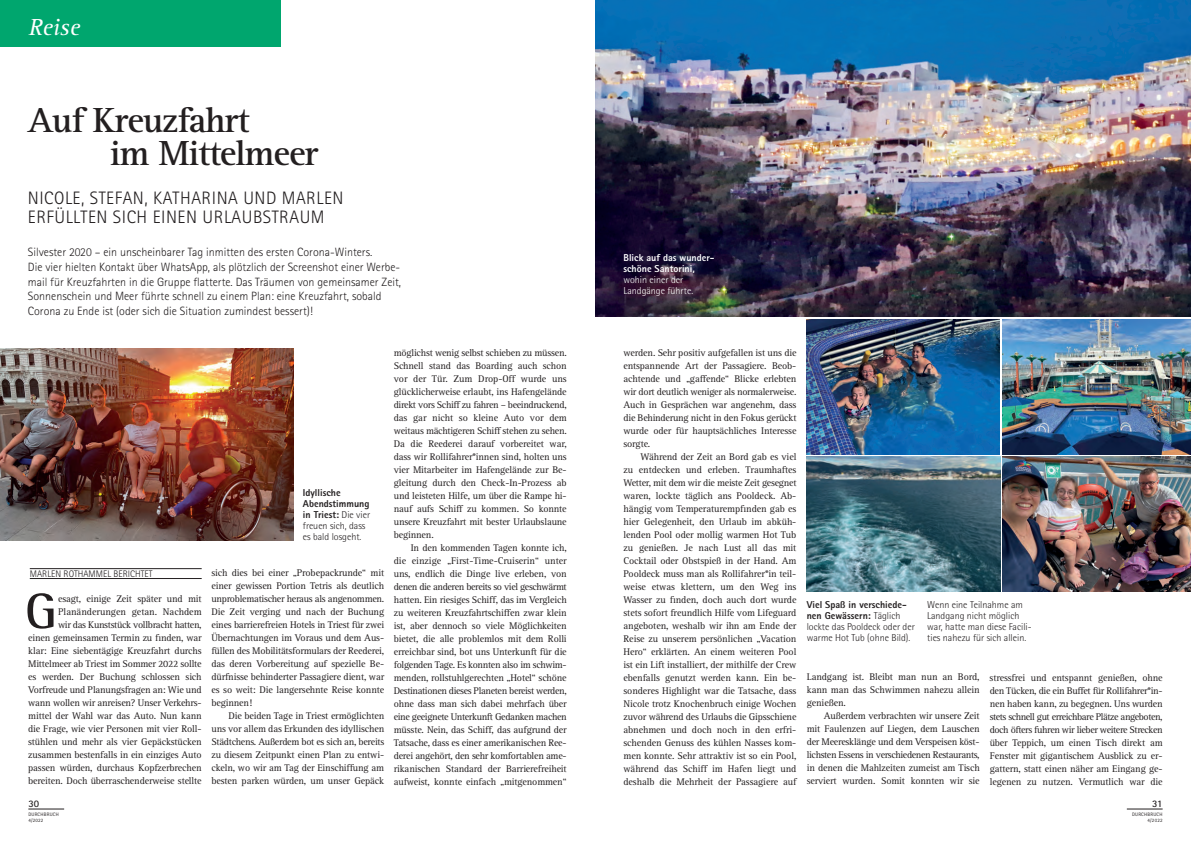
<style>
.page{position:relative;width:1191px;height:842px;background:#fff}
.page>*{position:absolute;margin:0;border:0;box-sizing:border-box;transform-origin:0 0}
.t1{font:700 51px "Rotis Semi Serif Std";color:#231f20}
.t2{font:700 36px "Rotis Serif Std";letter-spacing:-.03em;color:#231f20}
.t3{font:italic 24px "Rotis Serif Std";color:#fff}
.t4{font:300 18px/19.4px "Agfa Rotis Sans Serif";letter-spacing:.03em;color:#231f20}
.t5{font:300 12px/14.7px "Agfa Rotis Sans Serif";color:#231f20}
.t6{font:10px/13px "Rotis Serif Std";letter-spacing:-.015em;color:#231f20;text-align:justify}
.t7{font:300 10px/11px "Rotis Semi Sans Pro";color:#231f20}
.t8{font:800 10px/11px "Agfa Rotis Sans Serif";color:#fff}
.t9{font:700 10px "Agfa Rotis Sans Serif";color:#231f20}
.t10{font:300 9.5px "Agfa Rotis Sans Serif";letter-spacing:.005em;color:#231f20}
.t11{font:5px "Agfa Rotis Sans Serif";letter-spacing:.05em;color:#231f20}
.s1{font-family:"Agfa Rotis Sans Serif";font-weight:800}
.s2{font-family:"Rotis Semi Sans Pro";font-weight:300}
</style>
<div class="page">
<hr style="left:28px;top:809px;width:36px;height:1px;background:#231f20">
<div style="left:0;top:0;width:281px;height:46px;background:#00a66e"></div>
<hr style="left:1126px;top:809px;width:36px;height:1px;background:#231f20">
<img style="left:595px;top:0;width:596px;height:317px">
<hr style="left:30px;top:568px;width:172px;height:1px;background:#231f20">
<hr style="left:30px;top:578px;width:172px;height:1px;background:#231f20">
<img style="left:0;top:349px;width:293px;height:191px">
<img style="left:806px;top:319px;width:194px;height:135px">
<img style="left:1002px;top:319px;width:189px;height:135px">
<img style="left:806px;top:456px;width:194px;height:135px">
<img style="left:1002px;top:456px;width:189px;height:135px">
<p class="t3" style="left:28px;top:19px;width:53px">Reise</p>
<p class="t2" style="left:28px;top:107px;width:223px">Auf Kreuzfahrt</p>
<p class="t2" style="left:110px;top:140px;width:210px">im Mittelmeer</p>
<p class="t4" style="left:28px;top:190px;width:317px">NICOLE, STEFAN, KATHARINA UND MARLEN<br>ERFÜLLTEN SICH EINEN URLAUBSTRAUM</p>
<p class="t5" style="left:28px;top:246px;width:375px">Silvester 2020 – ein unscheinbarer Tag inmitten des ersten Corona-Winters.<br>Die vier hielten Kontakt über WhatsApp, als plötzlich der Screenshot einer Werbe&shy;mail für Kreuzfahrten in die Gruppe flatterte. Das Träumen von gemeinsamer Zeit, Sonnenschein und Meer führte schnell zu einem Plan: eine Kreuzfahrt, sobald Corona zu Ende ist (oder sich die Situation zumindest bessert)!</p>
<p class="t10" style="left:30px;top:570px;width:124px">MARLEN ROTHAMMEL BERICHTET</p>
<p class="t1" style="left:25px;top:592px;width:35px">G</p>
<p class="t6" style="left:28px;top:593px;width:175px;text-align:right">esagt, einige Zeit später und mit Planänderungen getan. Nachdem<br>wir das Kunststück vollbracht hatten,<br>einen gemeinsamen Termin zu finden, war klar: Eine siebentägige Kreuzfahrt durchs Mittelmeer ab Triest im Sommer 2022 sollte es werden. Der Buchung schlossen sich Vorfreude und Planungsfragen an: Wie und wann wollen wir anreisen? Unser Verkehrs&shy;mittel der Wahl war das Auto. Nun kann die Frage, wie vier Personen mit vier Roll&shy;stühlen und mehr als vier Gepäckstücken zusammen bestenfalls in ein einziges Auto passen würden, durchaus Kopfzerbrechen bereiten. Doch überraschenderweise stellte</p>
<p class="t9" style="left:28px;top:800px;width:12px">30</p>
<p class="t11" style="left:28px;top:812px;width:32px">DURCHBRUCH</p>
<p class="t11" style="left:28px;top:818px;width:17px">4/2022</p>
<p class="t7" style="left:303px;top:488px;width:69px"><span class="s1">Idyllische<br>Abendstimmung in Triest:</span> Die vier freuen sich, dass es bald losgeht.</p>
<p class="t6" style="left:211px;top:567px;width:174px">sich dies bei einer „Probepackrunde“ mit einer gewissen Portion Tetris als deutlich unproblematischer heraus als angenommen.<br>Die Zeit verging und nach der Buchung eines barrierefreien Hotels in Triest für zwei Übernachtungen im Voraus und dem Aus&shy;füllen des Mobilitätsformulars der Reederei, das deren Vorbereitung auf spezielle Be&shy;dürfnisse behinderter Passagiere dient, war es so weit: Die langersehnte Reise konnte beginnen!</p>
<p class="t6" style="left:211px;top:710px;width:174px;text-indent:17px">Die beiden Tage in Triest ermöglichten uns vor allem das Erkunden des idyllischen Städtchens. Außerdem bot es sich an, bereits zu diesem Zeitpunkt einen Plan zu entwi&shy;ckeln, wo wir am Tag der Einschiffung am besten parken würden, um unser Gepäck</p>
<p class="t6" style="left:394px;top:347px;width:174px">möglichst wenig selbst schieben zu müssen.<br>Schnell stand das Boarding auch schon vor der Tür. Zum Drop-Off wurde uns glücklicherweise erlaubt, ins Hafengelände direkt vors Schiff zu fahren – beeindruckend, das gar nicht so kleine Auto vor dem weitaus mächtigeren Schiff stehen zu sehen.<br>Da die Reederei darauf vorbereitet war, dass wir Rollifahrer*innen sind, holten uns vier Mitarbeiter im Hafengelände zur Be&shy;gleitung durch den Check-In-Prozess ab und leisteten Hilfe, um über die Rampe hi&shy;nauf aufs Schiff zu kommen. So konnte unsere Kreuzfahrt mit bester Urlaubslaune beginnen.</p>
<p class="t6" style="left:394px;top:542px;width:174px;text-indent:17px">In den kommenden Tagen konnte ich, die einzige „First-Time-Cruiserin“ unter uns, endlich die Dinge live erleben, von denen die anderen bereits so viel geschwärmt hatten. Ein riesiges Schiff, das im Vergleich zu weiteren Kreuzfahrtschiffen zwar klein ist, aber dennoch so viele Möglichkeiten bietet, die alle problemlos mit dem Rolli erreichbar sind, bot uns Unterkunft für die folgenden Tage. Es konnten also im schwim&shy;menden, rollstuhlgerechten „Hotel“ schöne Destinationen dieses Planeten bereist werden, ohne dass man sich dabei mehrfach über eine geeignete Unterkunft Gedanken machen müsste. Nein, das Schiff, das aufgrund der Tatsache, dass es einer amerikanischen Ree&shy;derei angehört, den sehr komfortablen ame&shy;rikanischen Standard der Barrierefreiheit aufweist, konnte einfach „mitgenommen“</p>
<p class="t8" style="left:623px;top:254px;width:93px">Blick auf das wunder&shy;schöne Santorini, <span class="s2">wohin einer der<br>Landgänge führte.</span></p>
<p class="t6" style="left:623px;top:347px;width:174px">werden. Sehr positiv aufgefallen ist uns die entspannende Art der Passagiere. Beob&shy;achtende und „gaffende“ Blicke erlebten wir dort deutlich weniger als normalerweise.<br>Auch in Gesprächen war angenehm, dass die Behinderung nicht in den Fokus gerückt wurde oder für hauptsächliches Interesse sorgte.</p>
<p class="t6" style="left:623px;top:451px;width:174px;text-indent:17px">Während der Zeit an Bord gab es viel zu entdecken und erleben. Traumhaftes Wetter, mit dem wir die meiste Zeit gesegnet waren, lockte täglich ans Pooldeck. Ab&shy;hängig vom Temperaturempfinden gab es hier Gelegenheit, den Urlaub im abküh&shy;lenden Pool oder mollig warmen Hot Tub zu genießen. Je nach Lust all das mit Cocktail oder Obstspieß in der Hand. Am Pooldeck muss man als Rollifahrer*in teil&shy;weise etwas klettern, um den Weg ins Wasser zu finden, doch auch dort wurde stets sofort freundlich Hilfe vom Lifeguard angeboten, weshalb wir ihn am Ende der Reise zu unserem persönlichen „Vacation Hero“ erklärten. An einem weiteren Pool ist ein Lift installiert, der mithilfe der Crew ebenfalls genutzt werden kann. Ein be&shy;sonderes Highlight war die Tatsache, dass Nicole trotz Knochenbruch einige Wochen zuvor während des Urlaubs die Gipsschiene abnehmen und doch noch in den erfri&shy;schenden Genuss des kühlen Nasses kom&shy;men konnte. Sehr attraktiv ist so ein Pool, während das Schiff im Hafen liegt und deshalb die Mehrheit der Passagiere auf</p>
<p class="t7" style="left:806px;top:600px;width:110px"><span class="s1">Viel Spaß in verschiede&shy;nen Gewässern:</span> Täglich lockte das Pooldeck oder der warme Hot Tub (ohne Bild).</p>
<p class="t7" style="left:927px;top:600px;width:106px">Wenn eine Teilnahme am<br>Landgang nicht möglich war, hatte man diese Facili&shy;ties nahezu für sich allein.</p>
<p class="t6" style="left:806px;top:671px;width:174px">Landgang ist. Bleibt man nun an Bord, kann man das Schwimmen nahezu allein genießen.</p>
<p class="t6" style="left:806px;top:710px;width:174px;text-indent:17px">Außerdem verbrachten wir unsere Zeit mit Faulenzen auf Liegen, dem Lauschen der Meeresklänge und dem Verspeisen köst&shy;lichsten Essens in verschiedenen Restaurants, in denen die Mahlzeiten zumeist am Tisch serviert wurden. Somit konnten wir sie</p>
<p class="t6" style="left:989px;top:672px;width:174px">stressfrei und entspannt genießen, ohne den Tücken, die ein Buffet für Rollifahrer*in&shy;nen haben kann, zu begegnen. Uns wurden stets schnell gut erreichbare Plätze angeboten, doch öfters fuhren wir lieber weitere Strecken über Teppich, um einen Tisch direkt am Fenster mit gigantischem Ausblick zu er&shy;gattern, statt einen näher am Eingang ge&shy;legenen zu nutzen. Vermutlich war die</p>
<p class="t9" style="left:1152px;top:800px;width:12px">31</p>
<p class="t11" style="left:1132px;top:812px;width:32px">DURCHBRUCH</p>
<p class="t11" style="left:1147px;top:818px;width:17px">4/2022</p>
</div>
